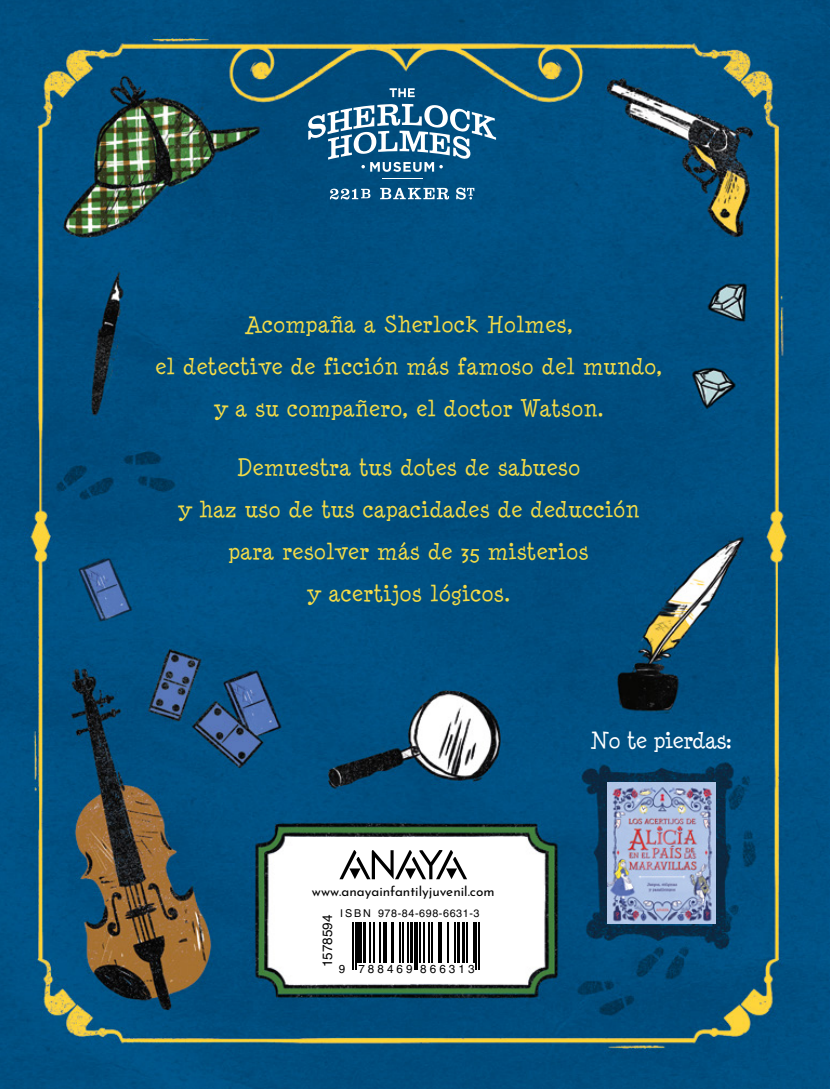
<style>
.page{position:relative;width:830px;height:1089px;background:#fff}
.page>*{position:absolute;margin:0;border:0;box-sizing:border-box;transform-origin:0 0}
.t1{font:24px/42px "Minya Nouvelle";letter-spacing:.03em;color:#f3db47;text-align:center}
.t2{font:24px "Minya Nouvelle";color:#fff}
.t3{font:13.5px "Josefin Sans";color:#000}
.t4{font:13.5px "Helvetica LT Std";color:#000}
.t5{font:11.7px "Helvetica LT Std";letter-spacing:.265em;color:#000}
.t6{font:10.8px "Helvetica LT Std";letter-spacing:.055em;color:#000}
</style>
<div class="page">
<img style="left:0;top:0;width:829px;height:1089px">
<img style="left:607px;top:782px;width:107px;height:141px">
<svg style="left:339px;top:849px;width:128px;height:30px"></svg>
<hr style="left:352px;top:922px;width:1px;height:47px;background:#000">
<hr style="left:355px;top:922px;width:1px;height:47px;background:#000">
<hr style="left:357px;top:922px;width:4px;height:41px;background:#000">
<hr style="left:363px;top:922px;width:2px;height:41px;background:#000">
<hr style="left:369px;top:922px;width:2px;height:41px;background:#000">
<hr style="left:373px;top:922px;width:2px;height:41px;background:#000">
<hr style="left:379px;top:922px;width:1px;height:41px;background:#000">
<hr style="left:383px;top:922px;width:1px;height:41px;background:#000">
<hr style="left:385px;top:922px;width:2px;height:41px;background:#000">
<hr style="left:391px;top:922px;width:2px;height:41px;background:#000">
<hr style="left:399px;top:922px;width:1px;height:41px;background:#000">
<hr style="left:401px;top:922px;width:2px;height:41px;background:#000">
<hr style="left:407px;top:922px;width:1px;height:41px;background:#000">
<hr style="left:409px;top:922px;width:3px;height:41px;background:#000">
<hr style="left:413px;top:922px;width:2px;height:47px;background:#000">
<hr style="left:416px;top:922px;width:1px;height:47px;background:#000">
<hr style="left:419px;top:922px;width:1px;height:41px;background:#000">
<hr style="left:423px;top:922px;width:1px;height:41px;background:#000">
<hr style="left:428px;top:922px;width:2px;height:41px;background:#000">
<hr style="left:431px;top:922px;width:1px;height:41px;background:#000">
<hr style="left:438px;top:922px;width:1px;height:41px;background:#000">
<hr style="left:440px;top:922px;width:2px;height:41px;background:#000">
<hr style="left:447px;top:922px;width:1px;height:41px;background:#000">
<hr style="left:454px;top:922px;width:1px;height:41px;background:#000">
<hr style="left:456px;top:922px;width:3px;height:41px;background:#000">
<hr style="left:462px;top:922px;width:2px;height:41px;background:#000">
<hr style="left:466px;top:922px;width:1px;height:41px;background:#000">
<hr style="left:472px;top:922px;width:2px;height:41px;background:#000">
<hr style="left:475px;top:922px;width:1px;height:47px;background:#000">
<hr style="left:478px;top:922px;width:1px;height:47px;background:#000">
<hr style="left:382px;top:178px;width:40px;height:1px;background:#fff">
<svg style="left:330px;top:189px;width:40px;height:10px"></svg>
<svg style="left:380px;top:188px;width:69px;height:11px"></svg>
<svg style="left:456px;top:187px;width:18px;height:12px"></svg>
<svg style="left:308px;top:104px;width:188px;height:68px"></svg>
<svg style="left:389px;top:88px;width:25px;height:9px"></svg>
<p class="t1" style="left:155px;top:302px;width:507px">Acompaña a Sherlock Holmes,<br>el detective de ficción más famoso del mundo, y a su compañero, el doctor Watson.</p>
<p class="t1" style="left:178px;top:445px;width:462px">Demuestra tus dotes de sabueso<br>y haz uso de tus capacidades de deducción para resolver más de 35 misterios<br>y acertijos lógicos.</p>
<p class="t3" style="left:312px;top:880px;width:184px">www.anayainfantilyjuvenil.com</p>
<p class="t6" style="left:340px;top:906px;width:141px">ISBN 978-84-698-6631-3</p>
<p class="t4" style="left:319px;top:966px;width:54px;rotate:-90deg">1578594</p>
<p class="t5" style="left:339px;top:961px;width:137px">9 788469 866313</p>
<p class="t2" style="left:590px;top:725px;width:142px">No te pierdas:</p>
</div>
